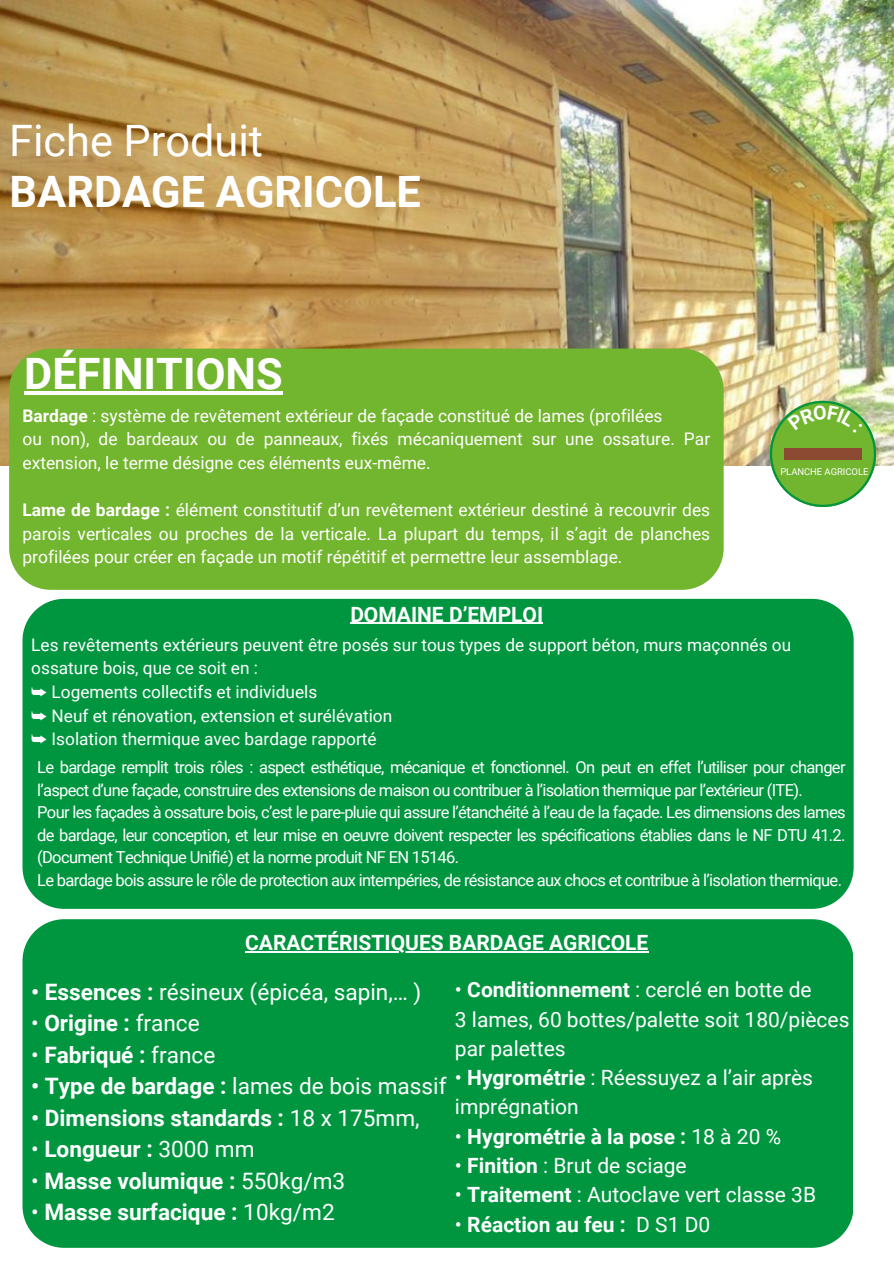
<style>
.page{position:relative;width:894px;height:1264px;background:#fff}
.page>*{position:absolute;margin:0;border:0;box-sizing:border-box;transform-origin:0 0}
.t1{font:43.35px "Roboto";color:#fff}
.t2{font:700 43.2px "Roboto";color:#fff}
.t3{font:700 22.65px "Roboto";color:#fff}
.t4{font:22.65px "Roboto";color:#fff}
.t5{font:21px/29.2px "Roboto";color:#fff}
.t6{font:700 21px "Roboto";color:#fff}
.t7{font:17.4px/23.7px "Roboto";color:#fff}
.t8{font:17.25px/23.7px "Roboto";color:#fff}
.t9{font:16.5px/22.5px "Roboto";letter-spacing:-.04em;color:#fff}
.t10{font:9.45px "Roboto";color:#fff}
.s1{font-weight:700}
.s2{font-family:"Free Serif"}
.s3{font-weight:400}
</style>
<div class="page">
<img style="left:0;top:0;width:893px;height:466px">
<div style="left:9px;top:348px;width:714px;height:242px;background:#72b52e"></div>
<div style="left:22px;top:599px;width:831px;height:309px;background:#009640"></div>
<div style="left:22px;top:919px;width:831px;height:328px;background:#009640"></div>
<hr style="left:24px;top:391px;width:259px;height:4px;background:#fff">
<hr style="left:350px;top:623px;width:193px;height:1px;background:#fff">
<hr style="left:245px;top:951px;width:403px;height:1px;background:#fff">
<svg style="left:769px;top:401px;width:106px;height:105px;background:#83b24e"></svg>
<h2 class="t1" style="left:9px;top:116px;width:255px">Fiche Produit</h2>
<h1 class="t2" style="left:10px;top:167px;width:412px">BARDAGE AGRICOLE</h1>
<h6 class="t2" style="left:24px;top:349px;width:260px">DÉFINITIONS</h6>
<h5 class="t7" style="left:22px;top:404px;width:689px"><span class="s1">Bardage</span> : système de revêtement extérieur de façade constitué de lames (profilées<br>ou non), de bardeaux ou de panneaux, fixés mécaniquement sur une ossature. Par extension, le terme désigne ces éléments eux-même.</h5>
<h1 class="t7" style="left:22px;top:498px;width:689px;text-align:justify"><span class="s1">Lame de bardage :</span> élément constitutif d’un revêtement extérieur destiné à recouvrir des parois verticales ou proches de la verticale. La plupart du temps, il s’agit de planches profilées pour créer en façade un motif répétitif et permettre leur assemblage.</h1>
<h3 class="t6" style="left:350px;top:602px;width:194px">DOMAINE D’EMPLOI</h3>
<p class="t10" style="left:780px;top:466px;width:90px">PLANCHE AGRICOLE</p>
<p class="t8" style="left:31px;top:633px;width:761px">Les revêtements extérieurs peuvent être posés sur tous types de support béton, murs maçonnés ou ossature bois, que ce soit en :<br><span class="s2">➥</span> Logements collectifs et individuels<br><span class="s2">➥</span> Neuf et rénovation, extension et surélévation<br><span class="s2">➥</span> Isolation thermique avec bardage rapporté</p>
<h6 class="t9" style="left:37px;top:756px;width:809px">Le bardage remplit trois rôles : aspect esthétique, mécanique et fonctionnel. On peut en effet l’utiliser pour changer l’aspect d’une façade, construire des extensions de maison ou contribuer à l’isolation thermique par l’extérieur (ITE).<br>Pour les façades à ossature bois, c’est le pare-pluie qui assure l’étanchéité à l’eau de la façade. Les dimensions des lames de bardage, leur conception, et leur mise en oeuvre doivent respecter les spécifications établies dans le NF DTU 41.2. (Document Technique Unifié) et la norme produit NF EN 15146.<br>Le bardage bois assure le rôle de protection aux intempéries, de résistance aux chocs et contribue à l’isolation thermique.</h6>
<h6 class="t6" style="left:245px;top:930px;width:404px">CARACTÉRISTIQUES BARDAGE AGRICOLE</h6>
<h6 class="t4" style="left:31px;top:978px;width:391px"><span class="s1">• Essences :</span> résineux (épicéa, sapin,… )</h6>
<h6 class="t3" style="left:31px;top:1010px;width:170px"><span class="s3">•</span> Origine : <span class="s3">france</span></h6>
<h6 class="t3" style="left:31px;top:1041px;width:186px"><span class="s3">•</span> Fabriqué : <span class="s3">france</span></h6>
<h6 class="t4" style="left:31px;top:1073px;width:417px"><span class="s1">• Type de bardage :</span> lames de bois massif</h6>
<h6 class="t3" style="left:31px;top:1104px;width:390px">• Dimensions standards : <span class="s3">18 x 175mm,</span></h6>
<h6 class="t3" style="left:31px;top:1136px;width:225px"><span class="s3">•</span> Longueur : <span class="s3">3000 mm</span></h6>
<h6 class="t3" style="left:31px;top:1167px;width:315px"><span class="s3">•</span> Masse volumique : <span class="s3">550kg/m3</span></h6>
<h6 class="t3" style="left:31px;top:1199px;width:305px"><span class="s3">•</span> Masse surfacique : <span class="s3">10kg/m2</span></h6>
<p class="t5" style="left:455px;top:975px;width:396px">• <span class="s1">Conditionnement</span> : cerclé en botte de<br>3 lames, 60 bottes/palette soit 180/pièces par palettes</p>
<p class="t5" style="left:455px;top:1063px;width:359px">• <span class="s1">Hygrométrie</span> : Réessuyez a l’air après imprégnation</p>
<p class="t6" style="left:455px;top:1124px;width:327px"><span class="s3">•</span> Hygrométrie à la pose : <span class="s3">18 à 20 %</span></p>
<p class="t5" style="left:455px;top:1151px;width:233px">• <span class="s1">Finition</span> : Brut de sciage</p>
<p class="t5" style="left:455px;top:1180px;width:362px">• <span class="s1">Traitement</span> : Autoclave vert classe 3B</p>
<p class="t6" style="left:455px;top:1211px;width:257px"><span class="s3">•</span> Réaction au feu : <span class="s3">D S1 D0</span></p>
</div>
